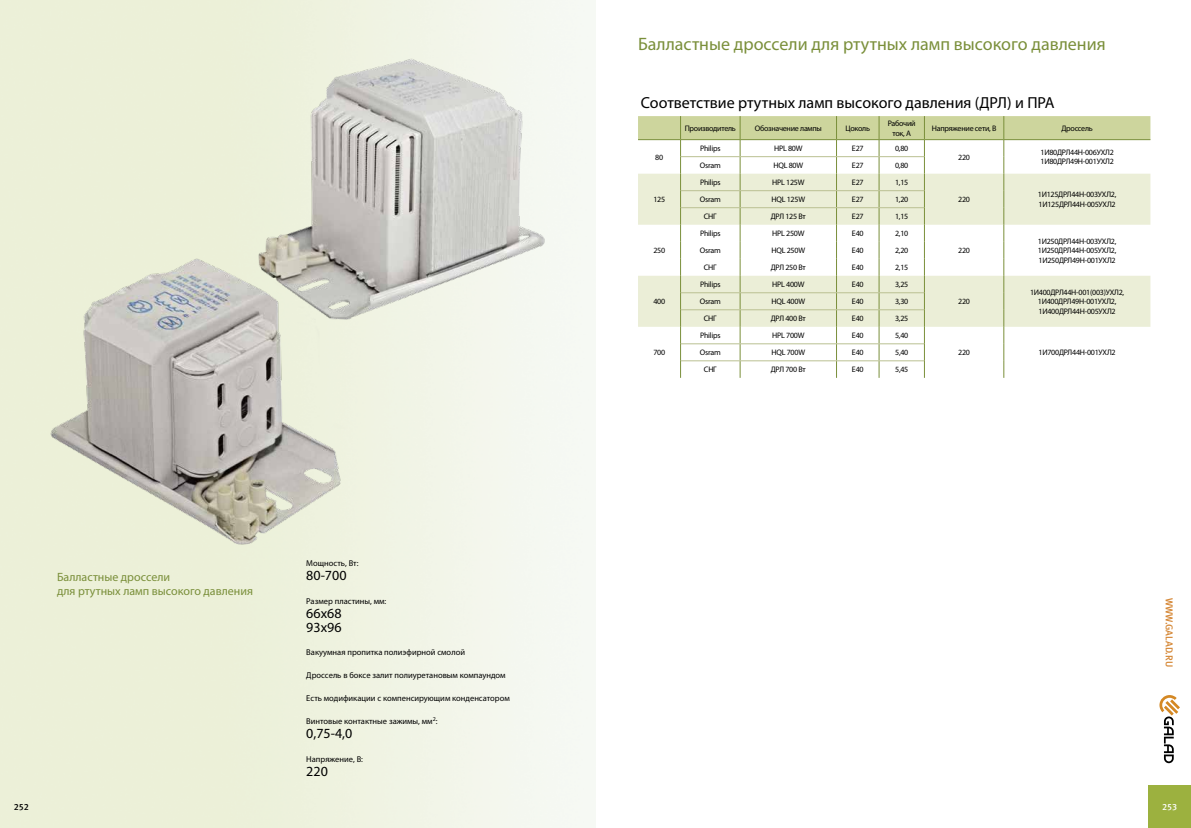
<style>
.page{position:relative;width:1191px;height:828px;background:#fff}
.page>*{position:absolute;margin:0;border:0;box-sizing:border-box;transform-origin:0 0}
.t1{font:18px "Myriad Pro";color:#7a8f3a}
.t2{font:16px "Myriad Pro";color:#000}
.t3{font:14px/14px "Myriad Pro";color:#000}
.t4{font:12px/14px "Myriad Pro";color:#7a8f3a}
.t5{font:10px "Meta Medium LFC";color:#d58736}
.t6{font:9px "Meta Medium LFC";color:#fff}
.t7{font:9px "Meta Medium LFC";color:#000}
.t8{font:8.5px "Myriad Pro";color:#000}
.t9{font:8px/9.6px "Myriad Pro";letter-spacing:-.03em;color:#000;text-align:center}
</style>
<div class="page">
<svg style="left:1159px;top:695px;width:21px;height:68px"></svg>
<div style="left:1148px;top:785px;width:43px;height:43px;background:#9cb13f"></div>
<img style="left:35px;top:31px;width:532px;height:529px">
<svg style="left:638px;top:116px;width:512px;height:262px"></svg>
<hr style="left:681px;top:156px;width:59px;height:1px;background:#bac092">
<hr style="left:740px;top:156px;width:96px;height:1px;background:#bac092">
<hr style="left:836px;top:156px;width:43px;height:1px;background:#bac092">
<hr style="left:879px;top:156px;width:45px;height:1px;background:#bac092">
<hr style="left:681px;top:190px;width:59px;height:1px;background:#bac092">
<hr style="left:740px;top:190px;width:96px;height:1px;background:#bac092">
<hr style="left:836px;top:190px;width:43px;height:1px;background:#bac092">
<hr style="left:879px;top:190px;width:45px;height:1px;background:#bac092">
<hr style="left:681px;top:207px;width:59px;height:1px;background:#bac092">
<hr style="left:740px;top:207px;width:96px;height:1px;background:#bac092">
<hr style="left:836px;top:207px;width:43px;height:1px;background:#bac092">
<hr style="left:879px;top:207px;width:45px;height:1px;background:#bac092">
<hr style="left:681px;top:292px;width:59px;height:1px;background:#bac092">
<hr style="left:740px;top:292px;width:96px;height:1px;background:#bac092">
<hr style="left:836px;top:292px;width:43px;height:1px;background:#bac092">
<hr style="left:879px;top:292px;width:45px;height:1px;background:#bac092">
<hr style="left:681px;top:309px;width:59px;height:1px;background:#bac092">
<hr style="left:740px;top:309px;width:96px;height:1px;background:#bac092">
<hr style="left:836px;top:309px;width:43px;height:1px;background:#bac092">
<hr style="left:879px;top:309px;width:45px;height:1px;background:#bac092">
<hr style="left:681px;top:343px;width:59px;height:1px;background:#bac092">
<hr style="left:740px;top:343px;width:96px;height:1px;background:#bac092">
<hr style="left:836px;top:343px;width:43px;height:1px;background:#bac092">
<hr style="left:879px;top:343px;width:45px;height:1px;background:#bac092">
<hr style="left:681px;top:360px;width:59px;height:1px;background:#bac092">
<hr style="left:740px;top:360px;width:96px;height:1px;background:#bac092">
<hr style="left:836px;top:360px;width:43px;height:1px;background:#bac092">
<hr style="left:879px;top:360px;width:45px;height:1px;background:#bac092">
<h3 class="t4" style="left:57px;top:570px;width:198px">Балластные дроссели<br>для ртутных ламп высокого давления</h3>
<p class="t7" style="left:14px;top:802px;width:17px">252</p>
<p class="t8" style="left:306px;top:558px;width:54px">Мощность, Вт:</p>
<h3 class="t3" style="left:306px;top:568px;width:42px">80-700</h3>
<p class="t8" style="left:306px;top:595px;width:81px">Размер пластины, мм:</p>
<h3 class="t3" style="left:306px;top:605px;width:37px">66х68<br>93х96</h3>
<p class="t8" style="left:306px;top:646px;width:160px">Вакуумная пропитка полиэфирной смолой</p>
<p class="t8" style="left:306px;top:670px;width:201px">Дроссель в боксе залит полиуретановым компаундом</p>
<p class="t8" style="left:306px;top:693px;width:205px">Есть модификации с компенсирующим конденсатором</p>
<p class="t8" style="left:306px;top:716px;width:133px">Винтовые контактные зажимы, мм<sup>2</sup>:</p>
<h3 class="t3" style="left:306px;top:726px;width:48px">0,75-4,0</h3>
<p class="t8" style="left:306px;top:753px;width:58px">Напряжение, В:</p>
<h3 class="t3" style="left:306px;top:763px;width:23px">220</h3>
<h1 class="t1" style="left:638px;top:33px;width:469px">Балластные дроссели для ртутных ламп высокого давления</h1>
<h2 class="t2" style="left:641px;top:92px;width:415px">Соответствие ртутных ламп высокого давления (ДРЛ) и ПРА</h2>
<p class="t9" style="left:684px;top:123px;width:53px">Производитель</p>
<p class="t9" style="left:754px;top:123px;width:69px">Обозначение лампы</p>
<p class="t9" style="left:845px;top:123px;width:26px">Цоколь</p>
<p class="t9" style="left:887px;top:118px;width:29px">Рабочий ток, А</p>
<p class="t9" style="left:932px;top:123px;width:66px">Напряжение сети, В</p>
<p class="t9" style="left:1061px;top:123px;width:33px">Дроссель</p>
<p class="t9" style="left:655px;top:152px;width:9px">80</p>
<p class="t9" style="left:700px;top:144px;width:22px">Philips</p>
<p class="t9" style="left:774px;top:144px;width:30px">HPL 80W</p>
<p class="t9" style="left:852px;top:144px;width:13px">E27</p>
<p class="t9" style="left:895px;top:144px;width:15px">0,80</p>
<p class="t9" style="left:958px;top:152px;width:13px">220</p>
<p class="t9" style="left:1040px;top:147px;width:75px;text-align:left">1И80ДРЛ44Н-006УХЛ2<br>1И80ДРЛ49Н-001УХЛ2</p>
<p class="t9" style="left:700px;top:161px;width:22px">Osram</p>
<p class="t9" style="left:773px;top:161px;width:31px">HQL 80W</p>
<p class="t9" style="left:852px;top:161px;width:13px">E27</p>
<p class="t9" style="left:895px;top:161px;width:15px">0,80</p>
<p class="t9" style="left:700px;top:178px;width:22px">Philips</p>
<p class="t9" style="left:772px;top:178px;width:34px">HPL 125W</p>
<p class="t9" style="left:852px;top:178px;width:13px">E27</p>
<p class="t9" style="left:895px;top:178px;width:15px">1,15</p>
<p class="t9" style="left:653px;top:195px;width:13px">125</p>
<p class="t9" style="left:700px;top:195px;width:22px">Osram</p>
<p class="t9" style="left:771px;top:195px;width:35px">HQL 125W</p>
<p class="t9" style="left:852px;top:195px;width:13px">E27</p>
<p class="t9" style="left:895px;top:195px;width:15px">1,20</p>
<p class="t9" style="left:704px;top:212px;width:14px">СНГ</p>
<p class="t9" style="left:771px;top:212px;width:36px">ДРЛ 125 Вт</p>
<p class="t9" style="left:852px;top:212px;width:13px">E27</p>
<p class="t9" style="left:895px;top:212px;width:15px">1,15</p>
<p class="t9" style="left:958px;top:195px;width:13px">220</p>
<p class="t9" style="left:1037px;top:190px;width:80px;text-align:left">1И125ДРЛ44Н-003УХЛ2,<br>1И125ДРЛ44Н-005УХЛ2</p>
<p class="t9" style="left:653px;top:246px;width:13px">250</p>
<p class="t9" style="left:700px;top:229px;width:22px">Philips</p>
<p class="t9" style="left:772px;top:229px;width:34px">HPL 250W</p>
<p class="t9" style="left:852px;top:229px;width:13px">Е40</p>
<p class="t9" style="left:895px;top:229px;width:15px">2,10</p>
<p class="t9" style="left:700px;top:246px;width:22px">Osram</p>
<p class="t9" style="left:771px;top:246px;width:35px">HQL 250W</p>
<p class="t9" style="left:852px;top:246px;width:13px">Е40</p>
<p class="t9" style="left:895px;top:246px;width:15px">2,20</p>
<p class="t9" style="left:704px;top:263px;width:14px">СНГ</p>
<p class="t9" style="left:771px;top:263px;width:36px">ДРЛ 250 Вт</p>
<p class="t9" style="left:852px;top:263px;width:13px">Е40</p>
<p class="t9" style="left:895px;top:263px;width:15px">2,15</p>
<p class="t9" style="left:958px;top:246px;width:13px">220</p>
<p class="t9" style="left:1037px;top:236px;width:80px;text-align:justify">1И250ДРЛ44Н-003УХЛ2, 1И250ДРЛ44Н-005УХЛ2, 1И250ДРЛ49Н-001УХЛ2</p>
<p class="t9" style="left:653px;top:297px;width:13px">400</p>
<p class="t9" style="left:700px;top:280px;width:22px">Philips</p>
<p class="t9" style="left:772px;top:280px;width:34px">HPL 400W</p>
<p class="t9" style="left:852px;top:280px;width:13px">Е40</p>
<p class="t9" style="left:895px;top:280px;width:15px">3,25</p>
<p class="t9" style="left:700px;top:297px;width:22px">Osram</p>
<p class="t9" style="left:771px;top:297px;width:35px">HQL 400W</p>
<p class="t9" style="left:852px;top:297px;width:13px">Е40</p>
<p class="t9" style="left:895px;top:297px;width:15px">3,30</p>
<p class="t9" style="left:704px;top:314px;width:14px">СНГ</p>
<p class="t9" style="left:771px;top:314px;width:36px">ДРЛ 400 Вт</p>
<p class="t9" style="left:852px;top:314px;width:13px">Е40</p>
<p class="t9" style="left:895px;top:314px;width:15px">3,25</p>
<p class="t9" style="left:958px;top:297px;width:13px">220</p>
<p class="t9" style="left:1030px;top:287px;width:96px">1И400ДРЛ44Н-001(003)УХЛ2,<br>1И400ДРЛ49Н-001УХЛ2,<br>1И400ДРЛ44Н-005УХЛ2</p>
<p class="t9" style="left:653px;top:348px;width:13px">700</p>
<p class="t9" style="left:700px;top:331px;width:22px">Philips</p>
<p class="t9" style="left:772px;top:331px;width:34px">HPL 700W</p>
<p class="t9" style="left:852px;top:331px;width:13px">Е40</p>
<p class="t9" style="left:895px;top:331px;width:15px">5,40</p>
<p class="t9" style="left:700px;top:348px;width:22px">Osram</p>
<p class="t9" style="left:771px;top:348px;width:35px">HQL 700W</p>
<p class="t9" style="left:852px;top:348px;width:13px">Е40</p>
<p class="t9" style="left:895px;top:348px;width:15px">5,40</p>
<p class="t9" style="left:958px;top:348px;width:13px">220</p>
<p class="t9" style="left:1038px;top:348px;width:79px">1И700ДРЛ44Н-001УХЛ2</p>
<p class="t9" style="left:704px;top:365px;width:14px">СНГ</p>
<p class="t9" style="left:771px;top:365px;width:36px">ДРЛ 700 Вт</p>
<p class="t9" style="left:852px;top:365px;width:13px">Е40</p>
<p class="t9" style="left:895px;top:365px;width:15px">5,45</p>
<p class="t5" style="left:1175px;top:597px;width:71px;rotate:90deg">WWW.GALAD.RU</p>
<p class="t6" style="left:1162px;top:802px;width:17px">253</p>
</div>
